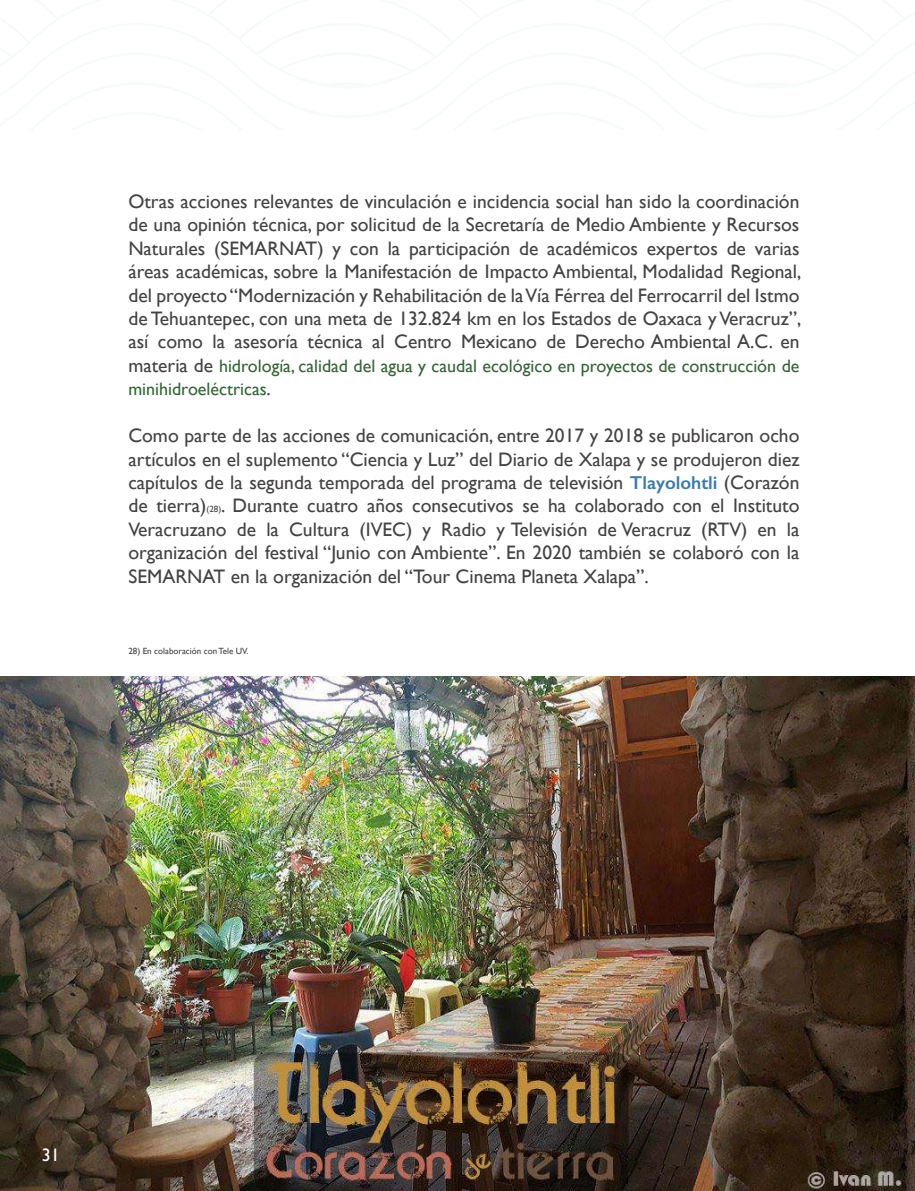
<style>
.page{position:relative;width:915px;height:1191px;background:#fff}
.page>*{position:absolute;margin:0;border:0;box-sizing:border-box;transform-origin:0 0}
.t1{font:19.5px/23.4px "Gill Sans";color:#444242;text-align:justify}
.t2{font:18px/23.4px "Gill Sans";color:#336535}
.t3{font:18px "Gill Sans";color:#fff}
.t4{font:9px "Gill Sans";color:#444242}
.s1{font-size:19.5px;color:#444242}
.s2{font-weight:600;font-size:18.75px;color:#397ba8}
.s3{font-size:9px}
</style>
<div class="page">
<img style="left:0;top:676px;width:914px;height:515px">
<p class="t1" style="left:128px;top:191px;width:674px">Otras acciones relevantes de vinculación e incidencia social han sido la coordinación de una opinión técnica, por solicitud de la Secretaría de Medio Ambiente y Recursos Naturales (SEMARNAT) y con la participación de académicos expertos de varias áreas académicas, sobre la Manifestación de Impacto Ambiental, Modalidad Regional, del proyecto “Modernización y Rehabilitación de la Vía Férrea del Ferrocarril del Istmo de Tehuantepec, con una meta de 132.824 km en los Estados de Oaxaca y Veracruz”, así como la asesoría técnica al Centro Mexicano de Derecho Ambiental A.C. en</p>
<p class="t2" style="left:128px;top:355px;width:672px"><span class="s1">materia de</span> hidrología, calidad del agua y caudal ecológico en proyectos de construcción de minihidroeléctricas<span class="s1">.</span></p>
<p class="t1" style="left:128px;top:425px;width:672px">Como parte de las acciones de comunicación, entre 2017 y 2018 se publicaron ocho artículos en el suplemento “Ciencia y Luz” del Diario de Xalapa y se produjeron diez capítulos de la segunda temporada del programa de televisión <span class="s2">Tlayolohtli</span> (Corazón de tierra)<span class="s3">(28)</span>. Durante cuatro años consecutivos se ha colaborado con el Instituto Veracruzano de la Cultura (IVEC) y Radio y Televisión de Veracruz (RTV) en la organización del festival “Junio con Ambiente”. En 2020 también se colaboró con la SEMARNAT en la organización del “Tour Cinema Planeta Xalapa”.</p>
<p class="t4" style="left:128px;top:647px;width:121px">28) En colaboración con Tele UV.</p>
<p class="t3" style="left:42px;top:1147px;width:19px">31</p>
</div>
